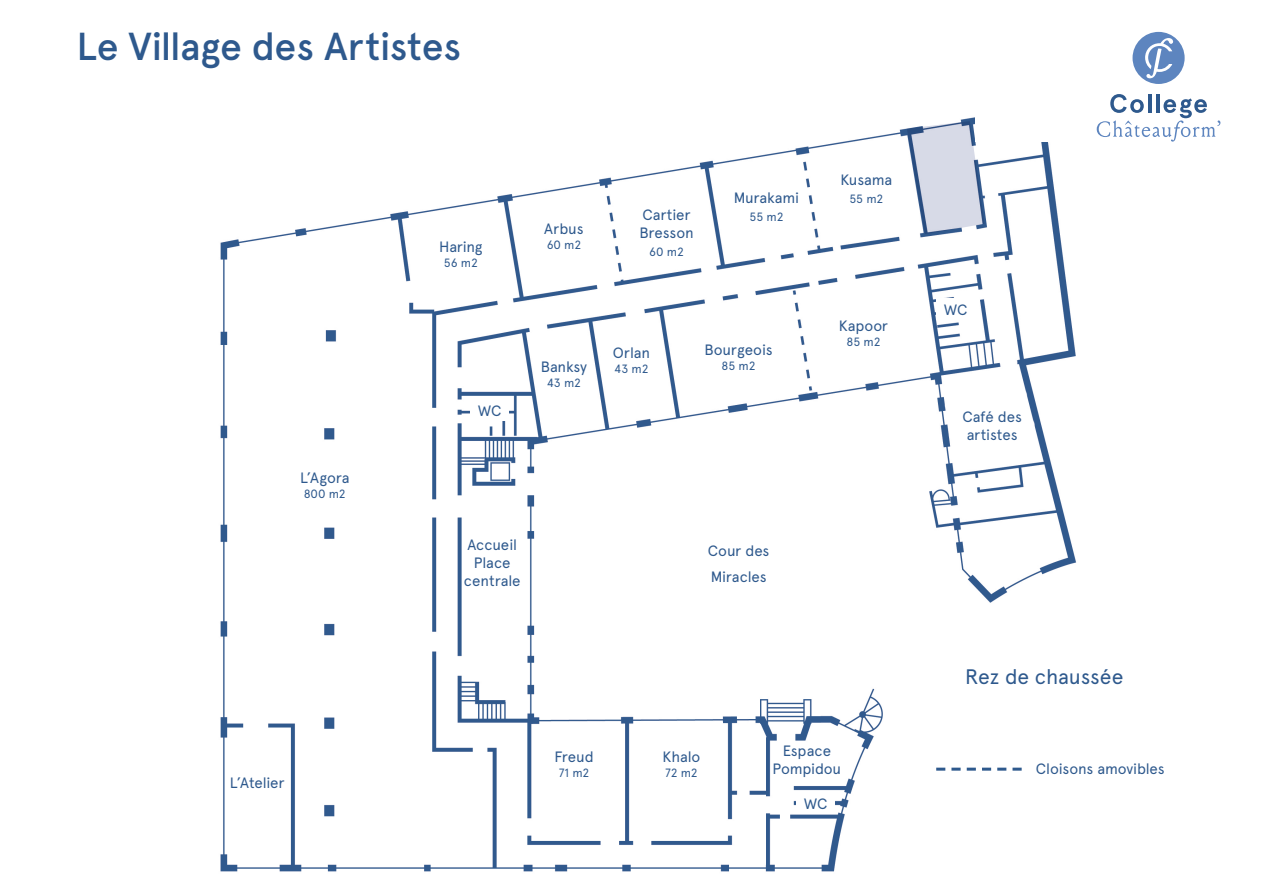
<style>
.page{position:relative;width:1263px;height:893px;background:#fff}
.page>*{position:absolute;margin:0;border:0;box-sizing:border-box;transform-origin:0 0}
.t1{font:500 39px "Apercu";letter-spacing:-.01em;color:#2e598d}
.t2{font:21px "Apercu";letter-spacing:-.005em;color:#2e598d}
.t3{font:15px/18px "Apercu";letter-spacing:-.01em;color:#2e598d}
.t4{font:12px "Apercu";letter-spacing:-.015em;color:#2e598d}
</style>
<div class="page">
<img style="left:220px;top:117px;width:856px;height:755px">
<div style="left:975px;top:32px;width:245px;height:110px;background:#fff"></div>
<svg style="left:1132px;top:32px;width:52px;height:52px"></svg>
<svg style="left:1097px;top:94px;width:123px;height:48px"></svg>
<div style="left:470px;top:399px;width:39px;height:22px;background:#fff"></div>
<div style="left:936px;top:298px;width:39px;height:22px;background:#fff"></div>
<div style="left:796px;top:792px;width:39px;height:22px;background:#fff"></div>
<svg style="left:907px;top:121px;width:77px;height:113px"></svg>
<svg style="left:936px;top:768px;width:86px;height:3px"></svg>
<h1 class="t1" style="left:77px;top:22px;width:386px">Le Village des Artistes</h1>
<p class="t3" style="left:300px;top:468px;width:51px">L’Agora</p>
<p class="t4" style="left:304px;top:486px;width:44px">800 m2</p>
<p class="t3" style="left:439px;top:238px;width:45px">Haring</p>
<p class="t4" style="left:444px;top:256px;width:36px">56 m2</p>
<p class="t3" style="left:478px;top:401px;width:25px">WC</p>
<p class="t3" style="left:544px;top:220px;width:41px">Arbus</p>
<p class="t4" style="left:547px;top:238px;width:36px">60 m2</p>
<p class="t3" style="left:639px;top:206px;width:56px">Cartier<br>Bresson</p>
<p class="t4" style="left:649px;top:245px;width:36px">60 m2</p>
<p class="t3" style="left:734px;top:188px;width:67px">Murakami</p>
<p class="t4" style="left:749px;top:209px;width:36px">55 m2</p>
<p class="t3" style="left:541px;top:358px;width:48px">Banksy</p>
<p class="t4" style="left:547px;top:376px;width:36px">43 m2</p>
<p class="t3" style="left:613px;top:343px;width:39px">Orlan</p>
<p class="t4" style="left:614px;top:361px;width:36px">43 m2</p>
<p class="t3" style="left:704px;top:340px;width:70px">Bourgeois</p>
<p class="t4" style="left:721px;top:358px;width:36px">85 m2</p>
<p class="t3" style="left:840px;top:171px;width:53px">Kusama</p>
<p class="t4" style="left:849px;top:192px;width:36px">55 m2</p>
<p class="t3" style="left:839px;top:316px;width:51px">Kapoor</p>
<p class="t4" style="left:846px;top:334px;width:36px">85 m2</p>
<p class="t3" style="left:464px;top:535px;width:58px;text-align:center">Accueil<br>Place centrale</p>
<p class="t3" style="left:708px;top:538px;width:63px;line-height:25.5px">Cour des<br>Miracles</p>
<p class="t3" style="left:230px;top:773px;width:56px">L’Atelier</p>
<p class="t3" style="left:554px;top:748px;width:41px">Freud</p>
<p class="t4" style="left:559px;top:766px;width:32px">71 m2</p>
<p class="t3" style="left:662px;top:748px;width:39px">Khalo</p>
<p class="t4" style="left:665px;top:766px;width:34px">72 m2</p>
<p class="t3" style="left:772px;top:742px;width:70px;text-align:center">Espace<br>Pompidou</p>
<p class="t3" style="left:804px;top:794px;width:25px">WC</p>
<p class="t3" style="left:944px;top:300px;width:25px">WC</p>
<p class="t3" style="left:962px;top:408px;width:61px">Café des artistes</p>
<h2 class="t2" style="left:965px;top:664px;width:160px">Rez de chaussée</h2>
<p class="t3" style="left:1036px;top:760px;width:130px">Cloisons amovibles</p>
</div>
